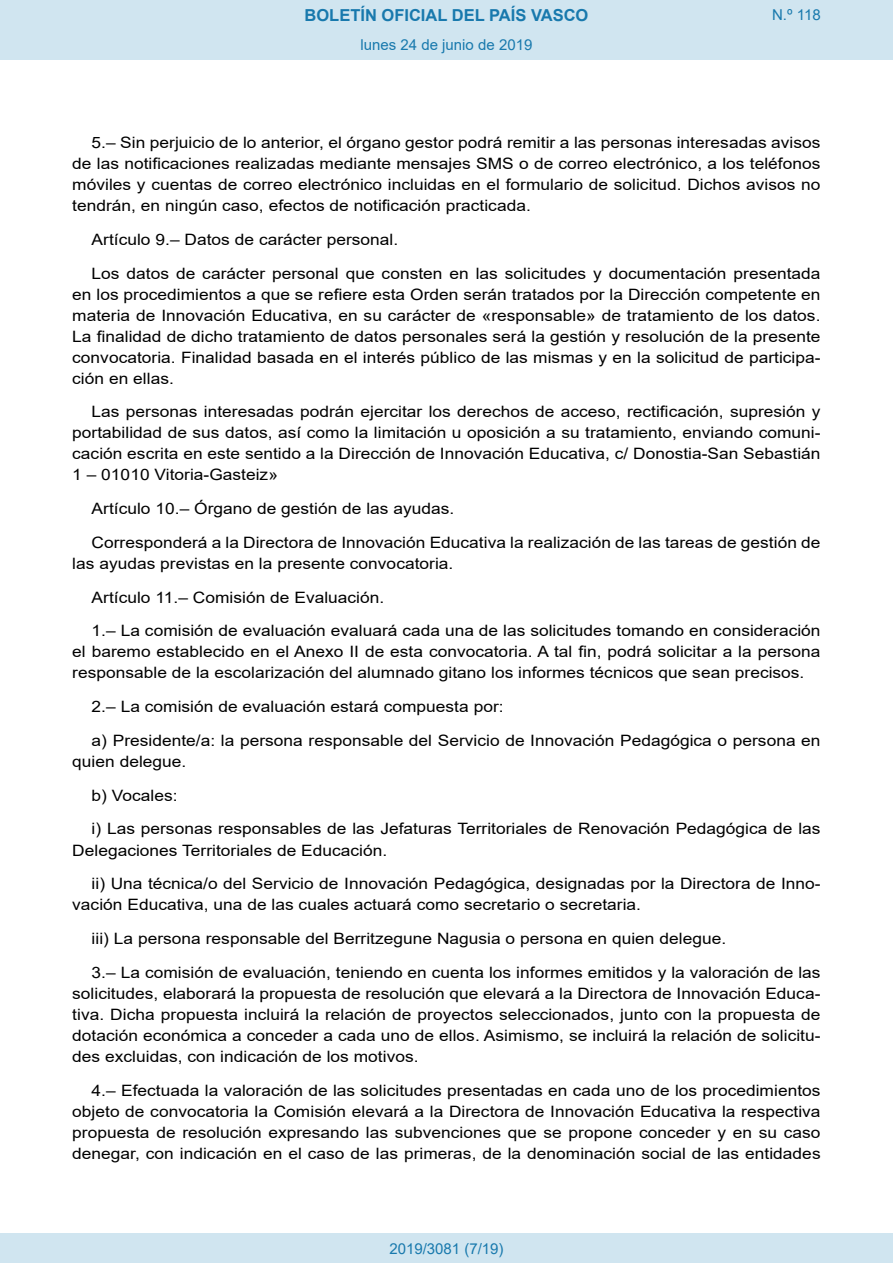
<style>
.page{position:relative;width:893px;height:1263px;background:#fff}
.page>*{position:absolute;margin:0;border:0;box-sizing:border-box;transform-origin:0 0}
.t1{font:700 16.5px "Arial";color:#1879ad}
.BOPVDetalle{font:15.6px/21px "Arial";color:#000;text-align:justify;scale:1.11 1}
.Paginacion_Centro{font:15px "Arial";color:#1879ad}
</style>
<div class="page">
<div style="left:0;top:0;width:893px;height:60px;background:#d0e5f0"></div>
<div style="left:0;top:1233px;width:893px;height:30px;background:#d0e5f0"></div>
<p class="t1" style="left:305px;top:3px;width:285px">BOLETÍN OFICIAL DEL PAÍS VASCO</p>
<p class="Paginacion_Centro" style="left:361px;top:35px;width:173px">lunes 24 de junio de 2019</p>
<p class="Paginacion_Centro" style="left:772px;top:5px;width:50px">N.º 118</p>
<p class="BOPVDetalle" style="left:72px;top:132px;width:676px;text-indent:19px">5.– Sin perjuicio de lo anterior, el órgano gestor podrá remitir a las personas interesadas avisos de las notificaciones realizadas mediante mensajes SMS o de correo electrónico, a los teléfonos móviles y cuentas de correo electrónico incluidas en el formulario de solicitud. Dichos avisos no tendrán, en ningún caso, efectos de notificación practicada.</p>
<p class="BOPVDetalle" style="left:92px;top:229px;width:278px">Artículo 9.– Datos de carácter personal.</p>
<p class="BOPVDetalle" style="left:72px;top:263px;width:676px;text-indent:19px">Los datos de carácter personal que consten en las solicitudes y documentación presentada en los procedimientos a que se refiere esta Orden serán tratados por la Dirección competente en materia de Innovación Educativa, en su carácter de «responsable» de tratamiento de los datos.<br>La finalidad de dicho tratamiento de datos personales será la gestión y resolución de la presente convocatoria. Finalidad basada en el interés público de las mismas y en la solicitud de participa&shy;ción en ellas.</p>
<p class="BOPVDetalle" style="left:72px;top:401px;width:676px;text-indent:19px">Las personas interesadas podrán ejercitar los derechos de acceso, rectificación, supresión y portabilidad de sus datos, así como la limitación u oposición a su tratamiento, enviando comuni&shy;cación escrita en este sentido a la Dirección de Innovación Educativa, c/ Donostia-San Sebastián 1 – 01010 Vitoria-Gasteiz»</p>
<p class="BOPVDetalle" style="left:92px;top:498px;width:328px">Artículo 10.– Órgano de gestión de las ayudas.</p>
<p class="BOPVDetalle" style="left:72px;top:532px;width:675px;text-indent:19px">Corresponderá a la Directora de Innovación Educativa la realización de las tareas de gestión de las ayudas previstas en la presente convocatoria.</p>
<p class="BOPVDetalle" style="left:92px;top:587px;width:265px">Artículo 11.– Comisión de Evaluación.</p>
<p class="BOPVDetalle" style="left:72px;top:620px;width:676px;text-indent:19px">1.– La comisión de evaluación evaluará cada una de las solicitudes tomando en consideración el baremo establecido en el Anexo II de esta convocatoria. A tal fin, podrá solicitar a la persona responsable de la escolarización del alumnado gitano los informes técnicos que sean precisos.</p>
<p class="BOPVDetalle" style="left:92px;top:696px;width:373px">2.– La comisión de evaluación estará compuesta por:</p>
<p class="BOPVDetalle" style="left:72px;top:730px;width:676px;text-indent:19px">a) Presidente/a: la persona responsable del Servicio de Innovación Pedagógica o persona en quien delegue.</p>
<p class="BOPVDetalle" style="left:92px;top:785px;width:79px">b) Vocales:</p>
<p class="BOPVDetalle" style="left:72px;top:818px;width:676px;text-indent:19px">i) Las personas responsables de las Jefaturas Territoriales de Renovación Pedagógica de las<br>Delegaciones Territoriales de Educación.</p>
<p class="BOPVDetalle" style="left:72px;top:873px;width:676px;text-indent:19px">ii) Una técnica/o del Servicio de Innovación Pedagógica, designadas por la Directora de Inno&shy;vación Educativa, una de las cuales actuará como secretario o secretaria.</p>
<p class="BOPVDetalle" style="left:92px;top:928px;width:573px">iii) La persona responsable del Berritzegune Nagusia o persona en quien delegue.</p>
<p class="BOPVDetalle" style="left:72px;top:962px;width:676px;text-indent:19px">3.– La comisión de evaluación, teniendo en cuenta los informes emitidos y la valoración de las solicitudes, elaborará la propuesta de resolución que elevará a la Directora de Innovación Educa&shy;tiva. Dicha propuesta incluirá la relación de proyectos seleccionados, junto con la propuesta de dotación económica a conceder a cada uno de ellos. Asimismo, se incluirá la relación de solicitu&shy;des excluidas, con indicación de los motivos.</p>
<p class="BOPVDetalle" style="left:72px;top:1079px;width:676px;text-indent:19px">4.– Efectuada la valoración de las solicitudes presentadas en cada uno de los procedimientos objeto de convocatoria la Comisión elevará a la Directora de Innovación Educativa la respectiva propuesta de resolución expresando las subvenciones que se propone conceder y en su caso denegar, con indicación en el caso de las primeras, de la denominación social de las entidades</p>
<p class="Paginacion_Centro" style="left:389px;top:1238px;width:116px">2019/3081 (7/19)</p>
</div>
